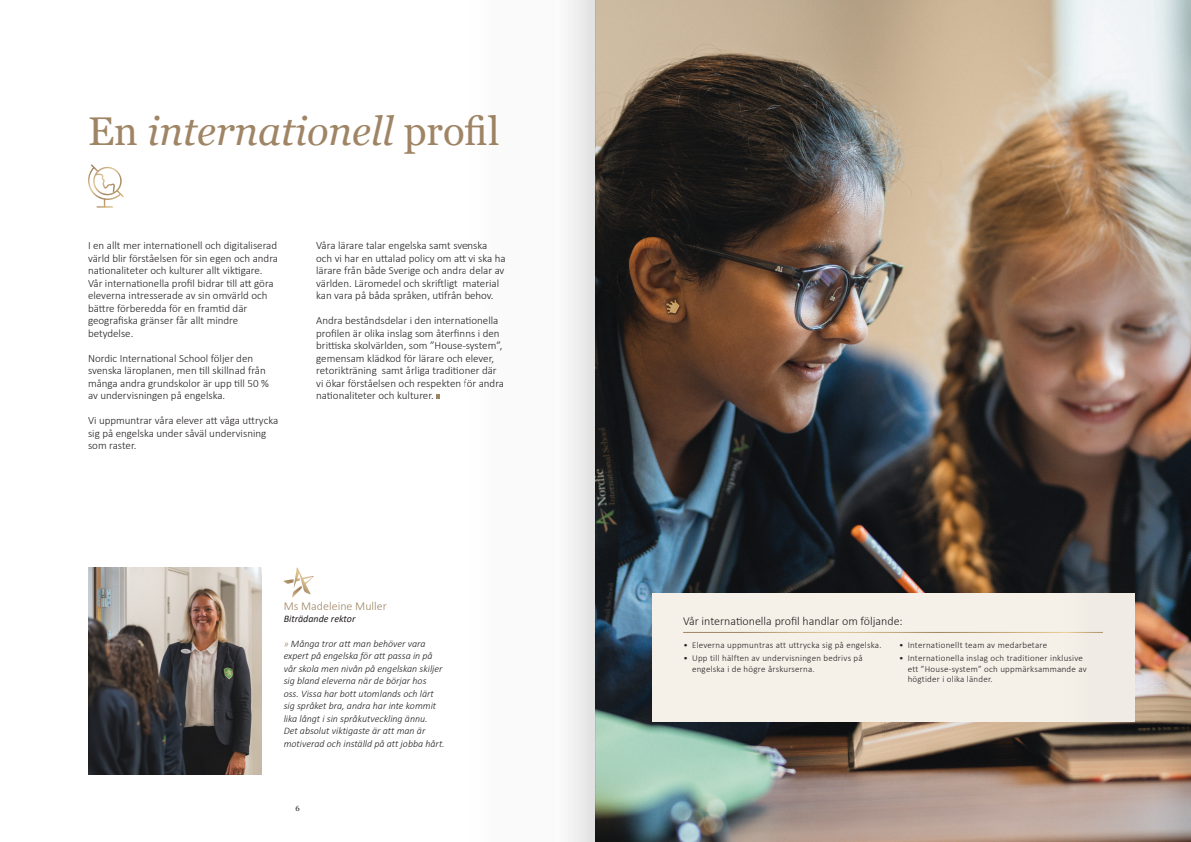
<style>
.page{position:relative;width:1191px;height:842px;background:#fff}
.page>*{position:absolute;margin:0;border:0;box-sizing:border-box;transform-origin:0 0}
.Rubrik_1{font:italic 40.1px "Georgia";color:#9f8565}
.Faktaruta_rubrik{font:300 12px "Calibri";color:#231f20}
.Rubrik_2_georigia{font:300 12px "Calibri";color:#9f8565}
.Brödtext{font:300 11px/12.5px "Calibri";color:#231f20}
.Brödtext-2{font:italic 300 10px/12.5px "Calibri";color:#231f20}
.Rubrik_2_georigia-2{font:italic 10px "Calibri";color:#231f20}
.t1{font:300 9px/10.5px "Calibri";letter-spacing:.025em;color:#231f20}
.t2{font:7.6px "Georgia";color:#231f20}
.s1{font-style:normal}
.s2{color:#9f8565}
</style>
<div class="page">
<img style="left:595px;top:0;width:467px;height:842px">
<svg style="left:436px;top:394px;width:4px;height:5px"></svg>
<svg style="left:88px;top:164px;width:36px;height:44px"></svg>
<svg style="left:283px;top:567px;width:31px;height:31px"></svg>
<div style="left:652px;top:593px;width:482px;height:128px;background:#f5f0e8"></div>
<hr style="left:683px;top:632px;width:420px;height:1px;background:#fff">
<img style="left:88px;top:567px;width:173px;height:207px">
<img style="left:1062px;top:0;width:129px;height:842px">
<svg style="left:568px;top:0;width:27px;height:842px"></svg>
<p class="Rubrik_1" style="left:88px;top:106px;width:413px"><span class="s1">En</span> internationell <span class="s1">profil</span></p>
<p class="Brödtext" style="left:88px;top:239px;width:191px">I en allt mer internationell och digitaliserad</p>
<p class="Brödtext" style="left:88px;top:252px;width:192px">värld blir förståelsen för sin egen och andra</p>
<p class="Brödtext" style="left:88px;top:264px;width:187px">nationaliteter och kulturer allt viktigare.<br>Vår internationella profil bidrar till att göra</p>
<p class="Brödtext" style="left:88px;top:289px;width:181px">eleverna intresserade av sin omvärld och bättre förberedda för en framtid där geografiska gränser får allt mindre betydelse.</p>
<p class="Brödtext" style="left:88px;top:352px;width:182px">Nordic International School följer den svenska läroplanen, men till skillnad från många andra grundskolor är upp till 50 % av undervisningen på engelska.</p>
<p class="Brödtext" style="left:88px;top:414px;width:192px">Vi uppmuntrar våra elever att våga uttrycka sig på engelska under såväl undervisning som raster.</p>
<p class="Brödtext" style="left:316px;top:239px;width:191px">Våra lärare talar engelska samt svenska och vi har en uttalad policy om att vi ska ha lärare från både Sverige och andra delar av världen. Läromedel och skriftligt material kan vara på båda språken, utifrån behov.</p>
<p class="Brödtext" style="left:316px;top:314px;width:184px">Andra beståndsdelar i den internationella</p>
<p class="Brödtext" style="left:316px;top:327px;width:185px">profilen är olika inslag som återfinns i den</p>
<p class="Brödtext" style="left:316px;top:339px;width:188px">brittiska skolvärlden, som ”House-system”,</p>
<p class="Brödtext" style="left:316px;top:352px;width:179px">gemensam klädkod för lärare och elever,</p>
<p class="Brödtext" style="left:316px;top:364px;width:189px">retorikträning samt årliga traditioner där vi ökar förståelsen och respekten för andra nationaliteter och kulturer.</p>
<p class="Rubrik_2_georigia" style="left:284px;top:599px;width:105px">Ms Madeleine Muller</p>
<p class="Rubrik_2_georigia-2" style="left:284px;top:612px;width:73px">Biträdande rektor</p>
<p class="Faktaruta_rubrik" style="left:683px;top:613px;width:221px">Vår internationella profil handlar om följande:</p>
<p class="t1" style="left:683px;top:640px;width:199px">• Eleverna uppmuntras att uttrycka sig på engelska.</p>
<p class="t1" style="left:692px;top:653px;width:172px;text-indent:-9px">• Upp till hälften av undervisningen bedrivs på engelska i de högre årskurserna.</p>
<p class="Brödtext-2" style="left:284px;top:637px;width:143px"><span class="s2">»</span> Många tror att man behöver vara</p>
<p class="Brödtext-2" style="left:284px;top:650px;width:150px">expert på engelska för att passa in på</p>
<p class="Brödtext-2" style="left:284px;top:662px;width:160px">vår skola men nivån på engelskan skiljer sig bland eleverna när de börjar hos</p>
<p class="Brödtext-2" style="left:284px;top:687px;width:152px">oss. Vissa har bott utomlands och lärt</p>
<p class="Brödtext-2" style="left:284px;top:700px;width:154px">sig språket bra, andra har inte kommit</p>
<p class="Brödtext-2" style="left:284px;top:712px;width:145px">lika långt i sin språkutveckling ännu.</p>
<p class="Brödtext-2" style="left:284px;top:725px;width:163px">Det absolut viktigaste är att man är motiverad och inställd på att jobba hårt.</p>
<p class="t1" style="left:899px;top:640px;width:149px">• Internationellt team av medarbetare</p>
<p class="t1" style="left:907px;top:653px;width:180px;text-indent:-9px">• Internationella inslag och traditioner inklusive ett ”House-system” och uppmärksammande av högtider i olika länder.</p>
<p class="t2" style="left:295px;top:804px;width:6px">6</p>
</div>
